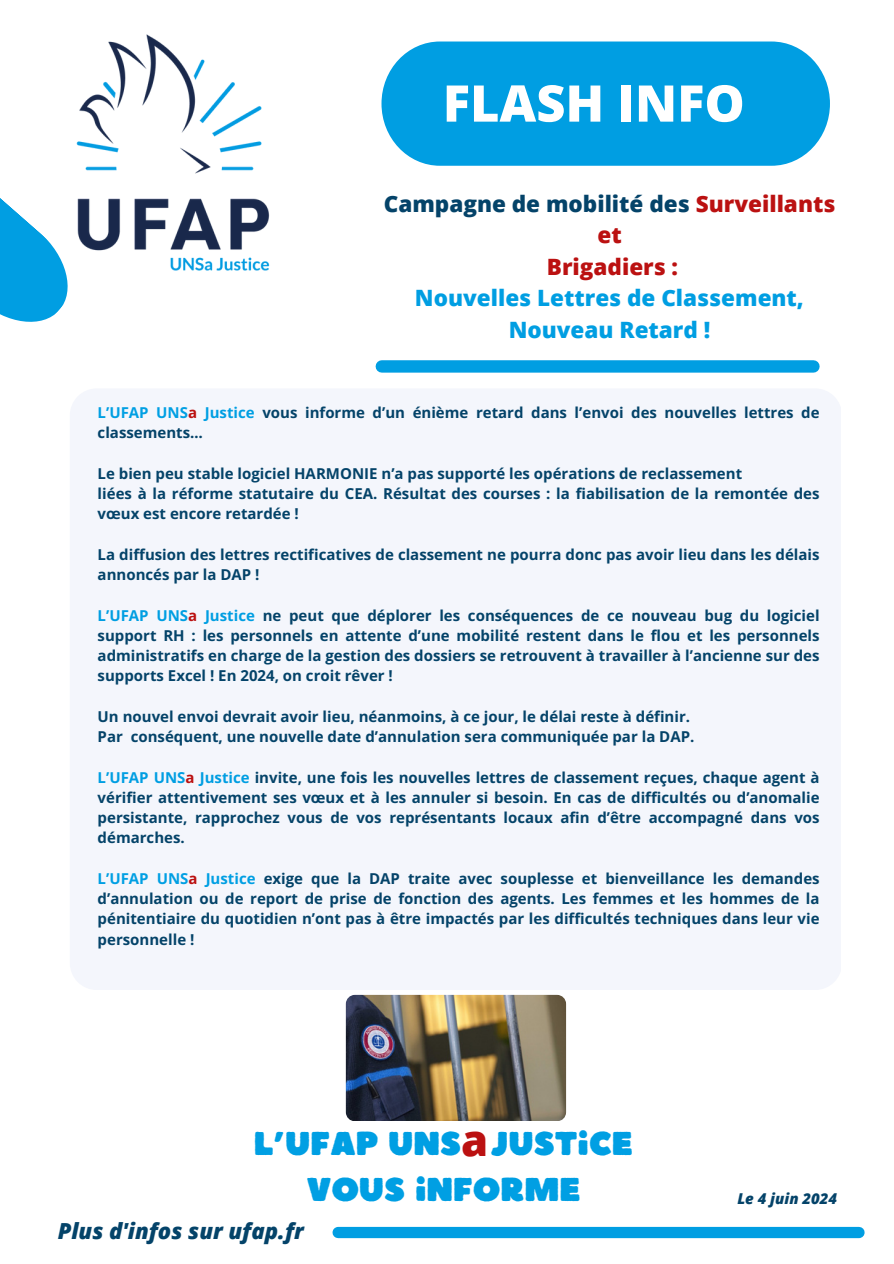
<style>
.page{position:relative;width:894px;height:1264px;background:#fff}
.page>*{position:absolute;margin:0;border:0;box-sizing:border-box;transform-origin:0 0}
.t1{font:800 50.55px "Open Sans";color:#fff}
.t2{font:800 43.5px "Open Sans";color:#b11}
.t3{font:33px/46.2px "Boulder";color:#009fe3;text-align:center}
.t4{font:800 22.5px/31.5px "Open Sans";color:#009ee2;text-align:center}
.t5{font:italic 800 22.05px "Open Sans";color:#044369}
.t6{font:700 15px/20.2px "Open Sans";color:#044369}
.t7{font:italic 800 15px "Open Sans";color:#044369}
.s1{color:#044369}
.s2{color:#b11}
.s3{color:#009fe3}
.s4{color:#009ee2}
</style>
<div class="page">
<div style="left:381px;top:41px;width:448px;height:125px;background:#009ee2;border-radius:60px"></div>
<svg style="left:0;top:198px;width:43px;height:124px;background:#1ea9e5"></svg>
<div style="left:381px;top:360px;width:432px;height:12px;background:#009ee2"></div>
<img style="left:27px;top:34px;width:243px;height:286px">
<img style="left:346px;top:994px;width:220px;height:126px;border-radius:9px">
<div style="left:70px;top:389px;width:770px;height:601px;background:#f4f6fc"></div>
<div style="left:338px;top:1226px;width:520px;height:12px;background:#009ee2"></div>
<p class="t1" style="left:442px;top:68px;width:303px">FLASH INFO</p>
<p class="t4" style="left:383px;top:187px;width:453px"><span class="s1">Campagne de mobilité des</span> <span class="s2">Surveillants et<br>Brigadiers :<br></span>Nouvelles Lettres de Classement,<br>Nouveau Retard !</p>
<p class="t6" style="left:98px;top:402px;width:723px"><span class="s3">L’UFAP UNS</span><span class="s2">a</span> <span class="s3">Justice</span> vous informe d’un énième retard dans l’envoi des nouvelles lettres de classements…</p>
<p class="t6" style="left:98px;top:463px;width:645px">Le bien peu stable logiciel HARMONIE n’a pas supporté les opérations de reclassement</p>
<p class="t6" style="left:98px;top:483px;width:723px">liées à la réforme statutaire du CEA. Résultat des courses : la fiabilisation de la remontée des vœux est encore retardée !</p>
<p class="t6" style="left:98px;top:544px;width:723px">La diffusion des lettres rectificatives de classement ne pourra donc pas avoir lieu dans les délais annoncés par la DAP !</p>
<p class="t6" style="left:98px;top:604px;width:723px;text-align:justify"><span class="s4">L’UFAP UNS</span><span class="s2">a</span> <span class="s4">Justice</span> ne peut que déplorer les conséquences de ce nouveau bug du logiciel support RH : les personnels en attente d’une mobilité restent dans le flou et les personnels administratifs en charge de la gestion des dossiers se retrouvent à travailler à l’ancienne sur des supports Excel ! En 2024, on croit rêver !</p>
<p class="t6" style="left:98px;top:706px;width:593px">Un nouvel envoi devrait avoir lieu, néanmoins, à ce jour, le délai reste à définir.</p>
<p class="t6" style="left:98px;top:726px;width:598px">Par conséquent, une nouvelle date d’annulation sera communiquée par la DAP.</p>
<h2 class="t6" style="left:98px;top:766px;width:723px;text-align:justify"><span class="s4">L’UFAP UNS</span><span class="s2">a</span> <span class="s4">Justice</span> invite, une fois les nouvelles lettres de classement reçues, chaque agent à vérifier attentivement ses vœux et à les annuler si besoin. En cas de difficultés ou d’anomalie persistante, rapprochez vous de vos représentants locaux afin d’être accompagné dans vos démarches.</h2>
<p class="t6" style="left:98px;top:868px;width:723px;text-align:justify"><span class="s3">L’UFAP UNS</span><span class="s2">a</span> <span class="s3">Justice</span> exige que la DAP traite avec souplesse et bienveillance les demandes d’annulation ou de report de prise de fonction des agents. Les femmes et les hommes de la pénitentiaire du quotidien n’ont pas à être impactés par les difficultés techniques dans leur vie personnelle !</p>
<p class="t3" style="left:254px;top:1118px;width:381px">L’UFAP UNS JUSTICE<br>VOUS INFORME</p>
<p class="t2" style="left:461px;top:1109px;width:29px">a</p>
<h1 class="t5" style="left:58px;top:1215px;width:247px">Plus d'infos sur ufap.fr</h1>
<h3 class="t7" style="left:737px;top:1187px;width:101px">Le 4 juin 2024</h3>
</div>
